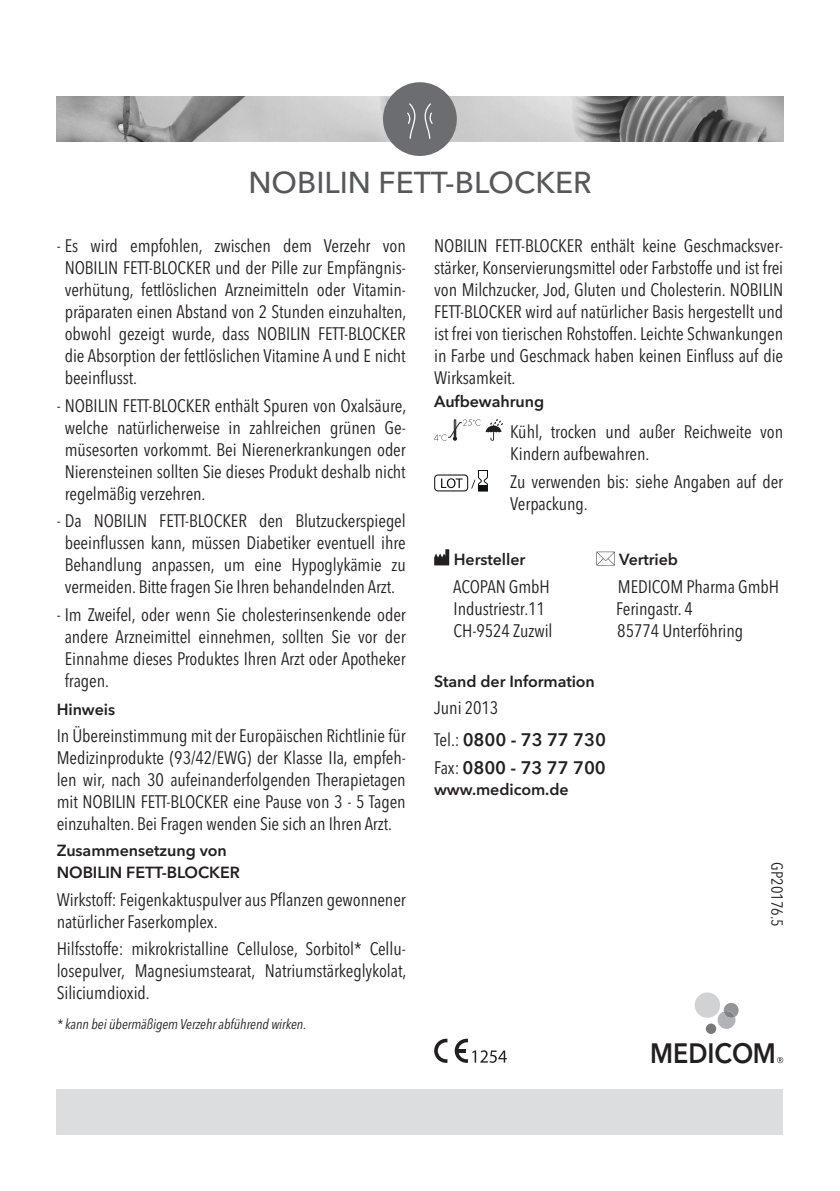
<style>
.page{position:relative;width:840px;height:1191px;background:#fff}
.page>*{position:absolute;margin:0;border:0;box-sizing:border-box;transform-origin:0 0}
.t1{font:500 30px "Avenir Next LT Pro";color:#57585a}
.t2{font:600 27.8px "Avenir Next LT Pro";color:#231f20;scale:.9 1}
.t3{font:condensed 18px/22px "Avenir Next LT Pro";letter-spacing:-.005em;color:#231f20;text-align:justify}
.t4{font:600 18px "Avenir Next LT Pro";letter-spacing:-.005em;color:#231f20}
.t5{font:600 16px/22px "Avenir Next LT Pro";letter-spacing:-.005em;color:#231f20}
.t6{font:condensed 16px "Avenir Next LT Pro";color:#231f20}
.t7{font:italic condensed 14px "Avenir Next LT Pro";letter-spacing:-.005em;color:#231f20}
.s1{font-weight:600;font-stretch:normal}
.s2{font-weight:400;font-stretch:condensed}
</style>
<div class="page">
<div style="left:57px;top:1089px;width:725px;height:45px;background:#dcdddf"></div>
<img style="left:57px;top:96px;width:334px;height:46px">
<img style="left:448px;top:96px;width:334px;height:46px">
<svg style="left:777px;top:1057px;width:5px;height:6px"></svg>
<div style="left:705px;top:1023px;width:10px;height:11px;background:#76787b;border-radius:50%"></div>
<div style="left:694px;top:992px;width:25px;height:25px;background:#d1d2d4;border-radius:50%"></div>
<svg style="left:717px;top:1003px;width:21px;height:26px"></svg>
<svg style="left:434px;top:1038px;width:13px;height:24px"></svg>
<svg style="left:454px;top:1038px;width:52px;height:24px"></svg>
<svg style="left:434px;top:549px;width:15px;height:16px"></svg>
<svg style="left:596px;top:551px;width:18px;height:14px"></svg>
<div style="left:383px;top:82px;width:73px;height:74px;background:#6c6d70;border-radius:50%"></div>
<svg style="left:407px;top:103px;width:26px;height:36px"></svg>
<svg style="left:433px;top:419px;width:69px;height:22px"></svg>
<svg style="left:441px;top:478px;width:21px;height:10px"></svg>
<svg style="left:471px;top:470px;width:17px;height:22px"></svg>
<div style="left:434px;top:474px;width:34px;height:17px;border:1px solid #0c0e16;border-radius:3px"></div>
<h1 class="t1" style="left:248px;top:164px;width:344px">NOBILIN FETT-BLOCKER</h1>
<p class="t3" style="left:65px;top:234px;width:343px;text-indent:-8px">- Es wird empfohlen, zwischen dem Verzehr von NOBILIN FETT-BLOCKER und der Pille zur Empfängnis&shy;verhütung, fettlöslichen Arzneimitteln oder Vitamin&shy;präparaten einen Abstand von 2 Stunden einzuhalten, obwohl gezeigt wurde, dass NOBILIN FETT-BLOCKER die Absorption der fettlöslichen Vitamine A und E nicht beeinflusst.</p>
<p class="t3" style="left:65px;top:394px;width:343px;text-indent:-8px">- NOBILIN FETT-BLOCKER enthält Spuren von Oxalsäure, welche natürlicherweise in zahlreichen grünen Ge&shy;müsesorten vorkommt. Bei Nierenerkrankungen oder Nierensteinen sollten Sie dieses Produkt deshalb nicht regelmäßig verzehren.</p>
<p class="t3" style="left:57px;top:510px;width:350px;text-align:center">- Da NOBILIN FETT-BLOCKER den Blutzuckerspiegel beeinflussen kann, müssen Diabetiker eventuell ihre Behandlung anpassen, um eine Hypoglykämie zu vermeiden. Bitte fragen Sie Ihren behandelnden Arzt.</p>
<p class="t3" style="left:65px;top:603px;width:342px;text-indent:-8px">- Im Zweifel, oder wenn Sie cholesterinsenkende oder andere Arzneimittel einnehmen, sollten Sie vor der Einnahme dieses Produktes Ihren Arzt oder Apotheker fragen.</p>
<p class="t5" style="left:57px;top:698px;width:60px">Hinweis</p>
<p class="t3" style="left:57px;top:725px;width:350px">In Übereinstimmung mit der Europäischen Richtlinie für Medizinprodukte (93/42/EWG) der Klasse IIa, empfeh&shy;len wir, nach 30 aufeinanderfolgenden Therapietagen mit NOBILIN FETT-BLOCKER eine Pause von 3 - 5 Tagen einzuhalten. Bei Fragen wenden Sie sich an Ihren Arzt.</p>
<p class="t5" style="left:57px;top:839px;width:184px">Zusammensetzung von<br>NOBILIN FETT-BLOCKER</p>
<p class="t3" style="left:57px;top:888px;width:350px">Wirkstoff: Feigenkaktuspulver aus Pflanzen gewonnener natürlicher Faserkomplex.</p>
<p class="t3" style="left:57px;top:938px;width:351px">Hilfsstoffe: mikrokristalline Cellulose, Sorbitol* Cellu&shy;losepulver, Magnesiumstearat, Natriumstärkeglykolat, Siliciumdioxid.</p>
<p class="t7" style="left:57px;top:1015px;width:251px">* kann bei übermäßigem Verzehr abführend wirken.</p>
<p class="t3" style="left:434px;top:234px;width:350px">NOBILIN FETT-BLOCKER enthält keine Geschmacksver&shy;stärker, Konservierungsmittel oder Farbstoffe und ist frei von Milchzucker, Jod, Gluten und Cholesterin. NOBILIN FETT-BLOCKER wird auf natürlicher Basis hergestellt und ist frei von tierischen Rohstoffen. Leichte Schwankungen in Farbe und Geschmack haben keinen Einfluss auf die Wirksamkeit.</p>
<p class="t5" style="left:434px;top:390px;width:111px">Aufbewahrung</p>
<p class="t3" style="left:510px;top:421px;width:274px">Kühl, trocken und außer Reichweite von<br>Kindern aufbewahren.</p>
<p class="t3" style="left:510px;top:470px;width:274px">Zu verwenden bis: siehe Angaben auf der<br>Verpackung.</p>
<p class="t5" style="left:453px;top:548px;width:73px">Hersteller</p>
<p class="t5" style="left:618px;top:548px;width:60px">Vertrieb</p>
<p class="t3" style="left:453px;top:575px;width:98px">ACOPAN GmbH</p>
<p class="t3" style="left:617px;top:575px;width:163px">MEDICOM Pharma GmbH</p>
<p class="t3" style="left:453px;top:597px;width:93px">Industriestr.11</p>
<p class="t3" style="left:616px;top:597px;width:78px">Feringastr. 4</p>
<p class="t3" style="left:453px;top:619px;width:100px">CH-9524 Zuzwil</p>
<p class="t3" style="left:617px;top:619px;width:127px">85774 Unterföhring</p>
<p class="t5" style="left:434px;top:670px;width:162px">Stand der Information</p>
<p class="t3" style="left:434px;top:692px;width:173px;line-height:31.6px">Juni 2013<br>Tel.: <span class="s1">0800 - 73 77 730</span></p>
<p class="t4" style="left:434px;top:756px;width:173px"><span class="s2">Fax:</span> 0800 - 73 77 700</p>
<p class="t5" style="left:434px;top:778px;width:136px">www.medicom.de</p>
<p class="t6" style="left:786px;top:862px;width:66px;rotate:90deg">GP20176.5</p>
<h2 class="t2" style="left:649px;top:1036px;width:141px">MEDICOM</h2>
</div>
